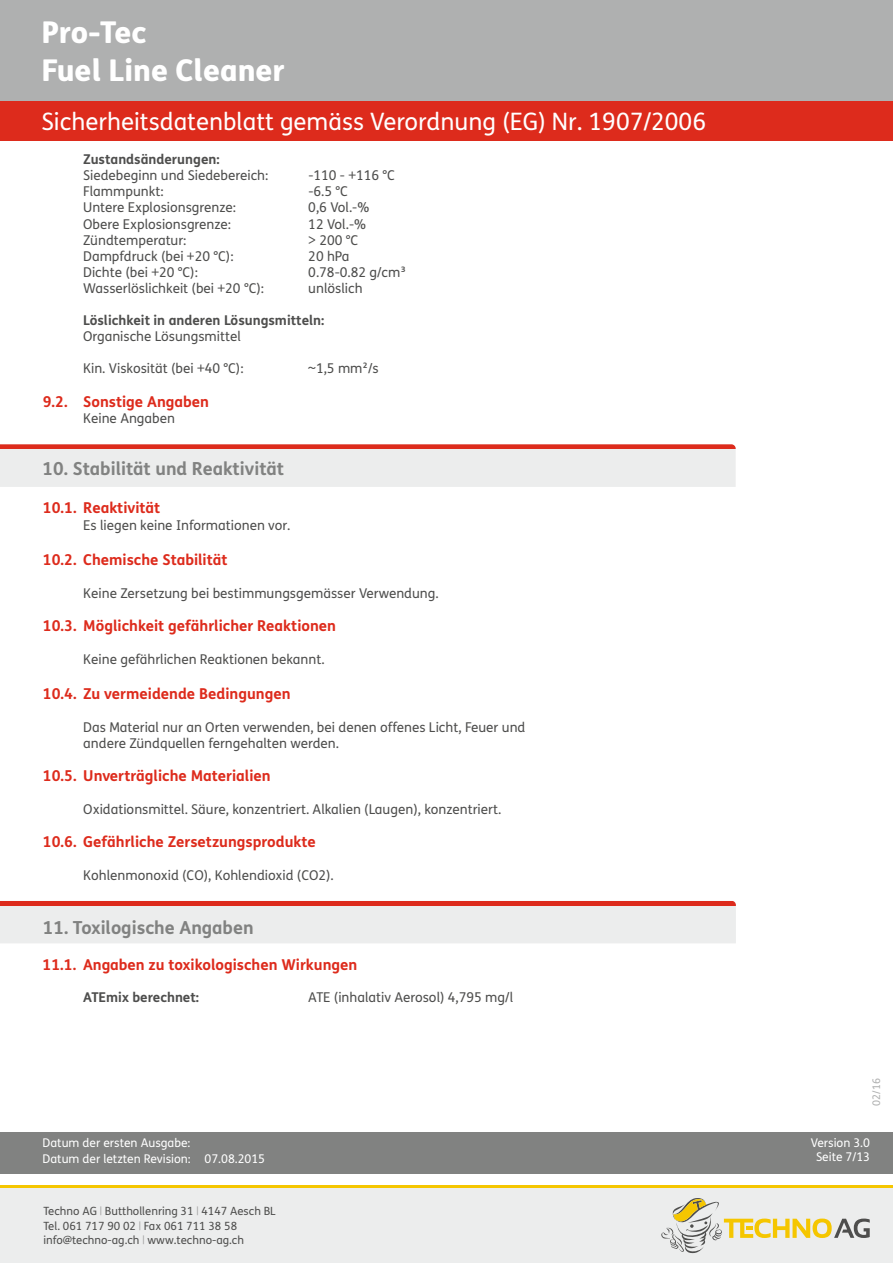
<style>
.page{position:relative;width:893px;height:1263px;background:#fff}
.page>*{position:absolute;margin:0;border:0;box-sizing:border-box;transform-origin:0 0}
.t1{font:700 30px/37.7px "FS Me";color:#fff}
.t2{font:24px "FS Me";color:#fff}
.t3{font:700 18px "FS Me";color:#818281}
.t4{font:700 15px "FS Me";color:#dd2b1c}
.t5{font:13.5px/16px "FS Me";color:#4e4e4d}
.t6{font:700 13.5px "FS Me";color:#4e4e4d}
.t7{font:12px/14.2px "FS Me";color:#fff;text-align:center}
.t8{font:11.4px/14.4px "FS Me";color:#4e4e4d}
.t9{font:10.5px "FS Me";color:#afb0b0}
.t10{font:8.1px "FS Me";color:#999}
</style>
<div class="page">
<div style="left:0;top:1132px;width:893px;height:41px;background:#818281"></div>
<div style="left:0;top:1185px;width:893px;height:78px;background:#eceded"></div>
<hr style="left:0;top:1185px;width:893px;height:3px;background:#f5c600">
<div style="left:0;top:0;width:893px;height:102px;background:#afb0b0"></div>
<div style="left:0;top:102px;width:893px;height:39px;background:#dd2b1c"></div>
<svg style="left:661px;top:1198px;width:209px;height:55px"></svg>
<div style="left:0;top:449px;width:736px;height:38px;background:#eceded"></div>
<div style="left:0;top:444px;width:736px;height:5px;background:#dd2b1c"></div>
<div style="left:0;top:906px;width:736px;height:37px;background:#eceded"></div>
<div style="left:0;top:901px;width:736px;height:5px;background:#dd2b1c"></div>
<h1 class="t1" style="left:42px;top:17px;width:245px">Pro-Tec<br>Fuel Line Cleaner</h1>
<h2 class="t2" style="left:42px;top:112px;width:666px">Sicherheitsdatenblatt gemäss Verordnung (EG) Nr. 1907/2006</h2>
<p class="t6" style="left:83px;top:154px;width:138px">Zustandsänderungen:</p>
<p class="t5" style="left:83px;top:169px;width:187px">Siedebeginn und Siedebereich:</p>
<p class="t5" style="left:308px;top:169px;width:88px">-110 - +116 °C</p>
<p class="t5" style="left:83px;top:185px;width:82px">Flammpunkt:</p>
<p class="t5" style="left:308px;top:185px;width:41px">-6.5 °C</p>
<p class="t5" style="left:83px;top:201px;width:154px">Untere Explosionsgrenze:</p>
<p class="t5" style="left:308px;top:201px;width:62px">0,6 Vol.-%</p>
<p class="t5" style="left:83px;top:217px;width:150px">Obere Explosionsgrenze:</p>
<p class="t5" style="left:308px;top:217px;width:59px">12 Vol.-%</p>
<p class="t5" style="left:83px;top:233px;width:105px">Zündtemperatur:</p>
<p class="t5" style="left:308px;top:233px;width:52px">&gt; 200 °C</p>
<p class="t5" style="left:83px;top:249px;width:152px">Dampfdruck (bei +20 °C):</p>
<p class="t5" style="left:308px;top:249px;width:43px">20 hPa</p>
<p class="t5" style="left:83px;top:265px;width:116px">Dichte (bei +20 °C):</p>
<p class="t5" style="left:308px;top:265px;width:99px">0.78-0.82 g/cm³</p>
<p class="t5" style="left:83px;top:281px;width:182px">Wasserlöslichkeit (bei +20 °C):</p>
<p class="t5" style="left:308px;top:281px;width:56px">unlöslich</p>
<p class="t6" style="left:83px;top:315px;width:243px">Löslichkeit in anderen Lösungsmitteln:</p>
<p class="t5" style="left:83px;top:330px;width:159px">Organische Lösungsmittel</p>
<p class="t5" style="left:83px;top:362px;width:162px">Kin. Viskosität (bei +40 °C):</p>
<p class="t5" style="left:308px;top:362px;width:72px">~1,5 mm²/s</p>
<p class="t5" style="left:83px;top:412px;width:93px">Keine Angaben</p>
<p class="t4" style="left:43px;top:395px;width:168px">9.2. Sonstige Angaben</p>
<h3 class="t3" style="left:43px;top:461px;width:243px">10. Stabilität und Reaktivität</h3>
<p class="t4" style="left:43px;top:502px;width:119px">10.1. Reaktivität</p>
<p class="t4" style="left:43px;top:554px;width:186px">10.2. Chemische Stabilität</p>
<p class="t5" style="left:83px;top:518px;width:209px">Es liegen keine Informationen vor.</p>
<p class="t5" style="left:83px;top:586px;width:357px">Keine Zersetzung bei bestimmungsgemässer Verwendung.</p>
<p class="t4" style="left:43px;top:620px;width:295px">10.3. Möglichkeit gefährlicher Reaktionen</p>
<p class="t5" style="left:83px;top:652px;width:243px">Keine gefährlichen Reaktionen bekannt.</p>
<p class="t4" style="left:43px;top:688px;width:249px">10.4. Zu vermeidende Bedingungen</p>
<p class="t5" style="left:83px;top:720px;width:444px">Das Material nur an Orten verwenden, bei denen offenes Licht, Feuer und andere Zündquellen ferngehalten werden.</p>
<p class="t4" style="left:43px;top:770px;width:229px">10.5. Unverträgliche Materialien</p>
<p class="t5" style="left:83px;top:802px;width:419px">Oxidationsmittel. Säure, konzentriert. Alkalien (Laugen), konzentriert.</p>
<p class="t4" style="left:43px;top:836px;width:274px">10.6. Gefährliche Zersetzungsprodukte</p>
<p class="t5" style="left:83px;top:868px;width:252px">Kohlenmonoxid (CO), Kohlendioxid (CO2).</p>
<h3 class="t3" style="left:43px;top:920px;width:212px">11. Toxilogische Angaben</h3>
<p class="t4" style="left:43px;top:958px;width:316px">11.1. Angaben zu toxikologischen Wirkungen</p>
<p class="t6" style="left:83px;top:992px;width:118px">ATEmix berechnet:</p>
<p class="t5" style="left:308px;top:991px;width:206px">ATE (inhalativ Aerosol) 4,795 mg/l</p>
<p class="t7" style="left:43px;top:1136px;width:224px;line-height:15.8px;text-align:left">Datum der ersten Ausgabe:<br>Datum der letzten Revision: 07.08.2015</p>
<p class="t8" style="left:43px;top:1205px;width:234px">Techno AG Butthollenring 31 4147 Aesch BL<br>Tel. 061 717 90 02 Fax 061 711 38 58 info@techno-ag.ch www.techno-ag.ch</p>
<p class="t10" style="left:100px;top:1207px;width:4px">|</p>
<p class="t10" style="left:196px;top:1207px;width:4px">|</p>
<p class="t10" style="left:139px;top:1221px;width:4px">|</p>
<p class="t10" style="left:142px;top:1236px;width:4px">|</p>
<p class="t9" style="left:872px;top:1106px;width:29px;rotate:-90deg">02/16</p>
<p class="t7" style="left:811px;top:1137px;width:61px">Version 3.0<br>Seite 7/13</p>
</div>
